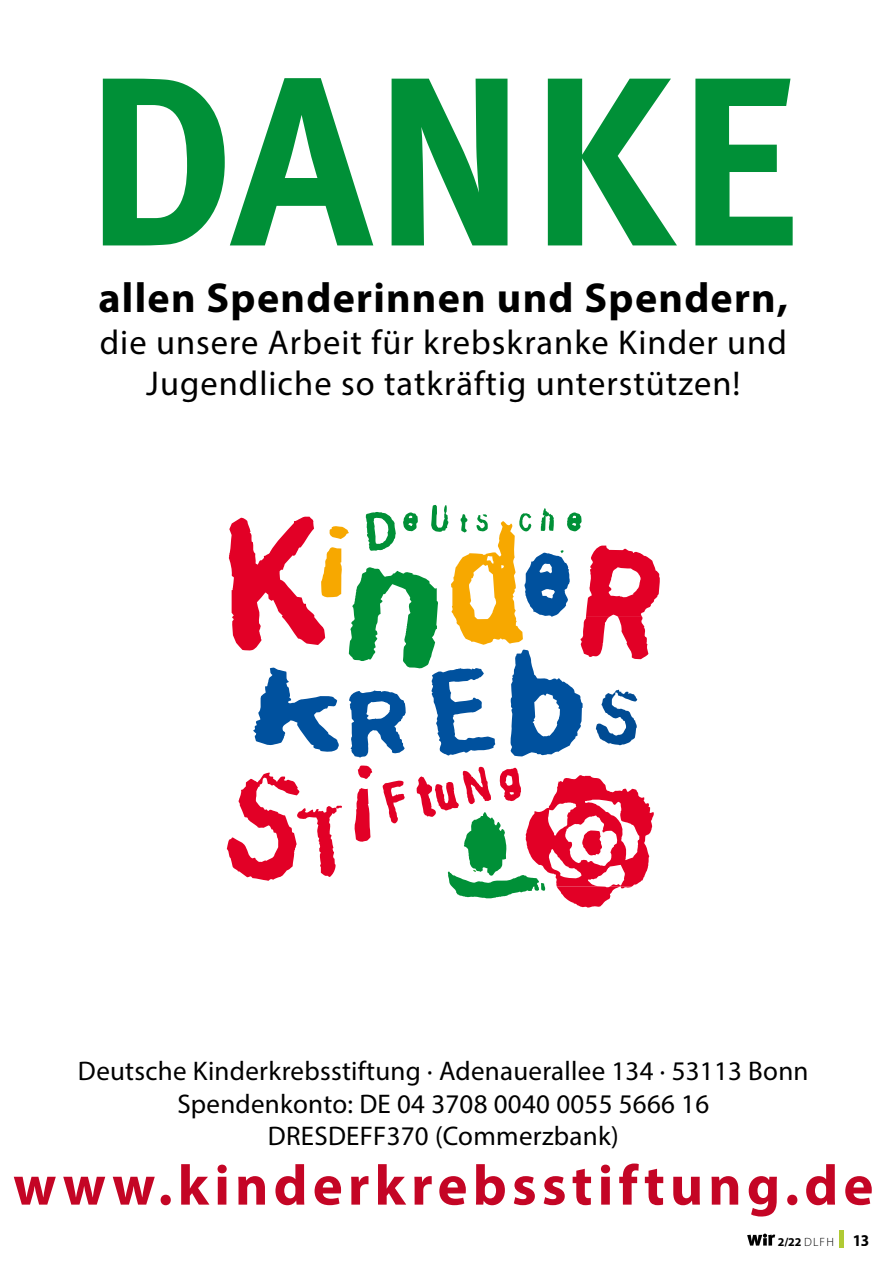
<style>
.page{position:relative;width:893px;height:1263px;background:#fff}
.page>*{position:absolute;margin:0;border:0;box-sizing:border-box;transform-origin:0 0}
.t1{font:700 57px "Myriad Pro";letter-spacing:.09em;color:#c40525}
.t2{font:700 42px "Myriad Pro";letter-spacing:.03em;color:#000}
.t3{font:34.5px/41.4px "Myriad Pro";letter-spacing:.03em;color:#000;text-align:center}
.t4{font:27px/32.5px "Myriad Pro";letter-spacing:.01em;color:#000;text-align:center}
.t5{font:700 12px "Myriad Pro";color:#000}
.s1{font-weight:300}
.s2{font-stretch:semi-condensed;font-size:16.5px}
</style>
<div class="page">
<svg style="left:103px;top:78px;width:690px;height:167px;fill:#009037"></svg>
<svg style="left:358px;top:765px;width:14px;height:14px"></svg>
<svg style="left:382px;top:780px;width:23px;height:44px"></svg>
<svg style="left:354px;top:788px;width:17px;height:54px"></svg>
<svg style="left:227px;top:772px;width:115px;height:109px"></svg>
<svg style="left:228px;top:505px;width:432px;height:252px"></svg>
<svg style="left:417px;top:766px;width:237px;height:142px"></svg>
<svg style="left:747px;top:1233px;width:28px;height:12px"></svg>
<hr style="left:840px;top:1230px;width:4px;height:17px;background:#b0ca34">
<h2 class="t2" style="left:99px;top:271px;width:691px">allen Spenderinnen und Spendern,</h2>
<p class="t3" style="left:100px;top:321px;width:689px">die unsere Arbeit für krebskranke Kinder und<br>Jugendliche so tatkräftig unterstützen!</p>
<p class="t4" style="left:78px;top:1054px;width:732px">Deutsche Kinderkrebsstiftung · Adenauerallee 134 · 53113 Bonn<br>Spendenkonto: DE 04 3708 0040 0055 5666 16<br>DRESDEFF370 (Commerzbank)</p>
<h1 class="t1" style="left:13px;top:1148px;width:862px">www.kinderkrebsstiftung.de</h1>
<p class="t5" style="left:778px;top:1234px;width:93px">2/22 <span class="s1">DLFH</span> <span class="s2">13</span></p>
</div>
